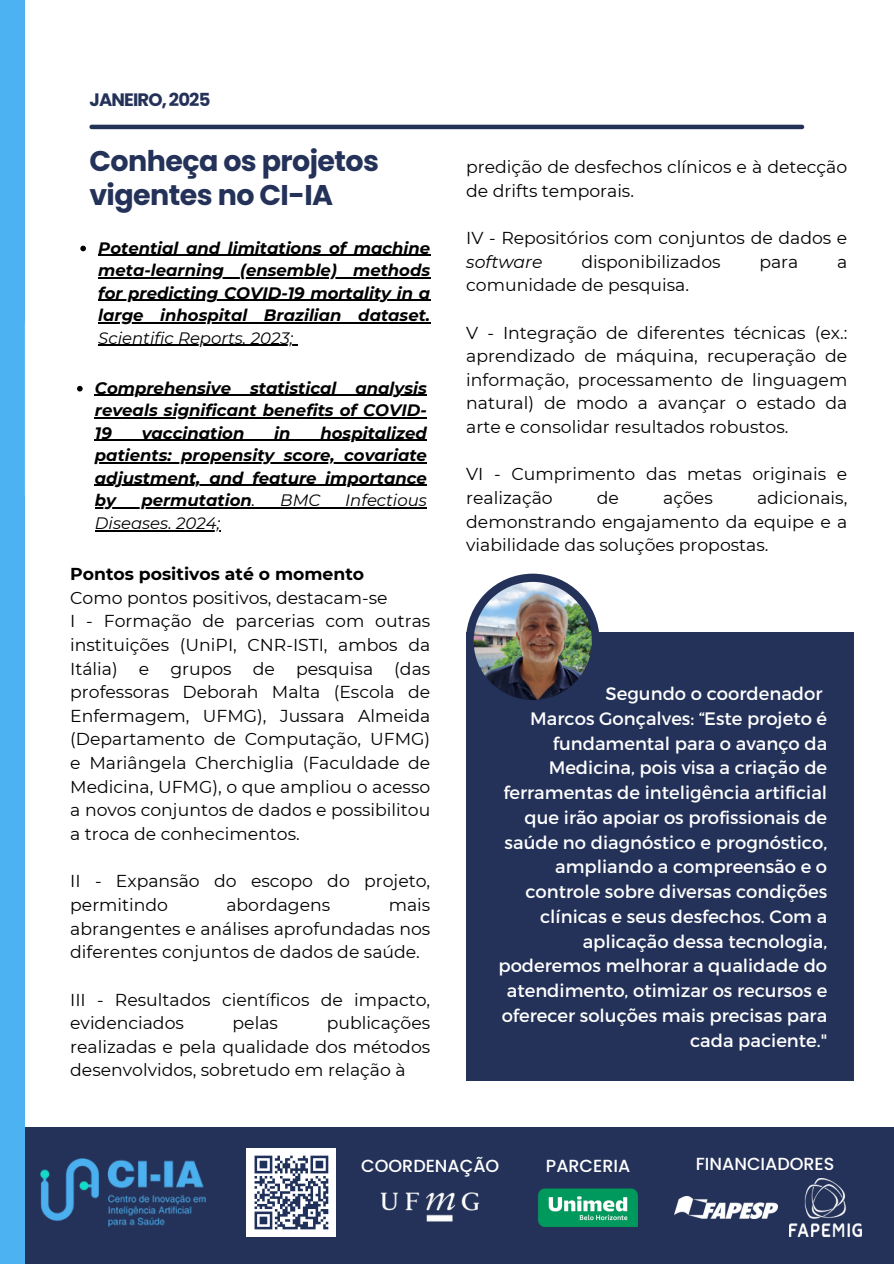
<style>
.page{position:relative;width:894px;height:1264px;background:#fff}
.page>*{position:absolute;margin:0;border:0;box-sizing:border-box;transform-origin:0 0}
.t1{font:700 28.5px/33.8px "Poppins";letter-spacing:-.02em;color:#243259}
.t2{font:18px/24.8px "Montserrat";color:#fff;text-align:right}
.t3{font:700 18px "Poppins";letter-spacing:-.05em;color:#243259}
.t4{font:500 17.55px "Poppins";color:#fff}
.t5{font:17.25px/23.7px "Montserrat";color:#000}
.t6{font:700 17.25px "Montserrat";color:#000}
.t7{font:italic 700 16.5px "Montserrat";color:#000}
.t8{font:italic 16.5px "Montserrat";color:#000}
.s1{font-weight:400}
.s2{font-style:italic}
</style>
<div class="page">
<div style="left:0;top:1127px;width:893px;height:136px;background:#243259"></div>
<div style="left:0;top:0;width:24px;height:1263px;background:#4db2f2"></div>
<hr style="left:92px;top:125px;width:709px;height:4px;background:#253258">
<div style="left:466px;top:632px;width:387px;height:448px;background:#243259"></div>
<img style="left:674px;top:1196px;width:102px;height:22px">
<img style="left:789px;top:1178px;width:72px;height:58px">
<img style="left:380px;top:1192px;width:100px;height:30px">
<img style="left:538px;top:1188px;width:100px;height:38px">
<img style="left:41px;top:1158px;width:164px;height:68px">
<div style="left:247px;top:1147px;width:89px;height:89px;background:#fff"></div>
<svg style="left:254px;top:1155px;width:75px;height:75px"></svg>
<svg style="left:466px;top:573px;width:133px;height:77px"></svg>
<img style="left:473px;top:582px;width:118px;height:118px">
<svg style="left:80px;top:246px;width:6px;height:5px"></svg>
<hr style="left:98px;top:255px;width:332px;height:1px;background:#000">
<hr style="left:98px;top:277px;width:332px;height:1px;background:#000">
<hr style="left:98px;top:300px;width:332px;height:1px;background:#000">
<hr style="left:98px;top:322px;width:332px;height:1px;background:#000">
<hr style="left:98px;top:345px;width:195px;height:1px;background:#000">
<svg style="left:77px;top:386px;width:6px;height:5px"></svg>
<hr style="left:95px;top:395px;width:332px;height:1px;background:#000">
<hr style="left:95px;top:417px;width:332px;height:1px;background:#000">
<hr style="left:95px;top:440px;width:332px;height:1px;background:#000">
<hr style="left:95px;top:462px;width:332px;height:1px;background:#000">
<hr style="left:95px;top:485px;width:332px;height:1px;background:#000">
<hr style="left:95px;top:507px;width:157px;height:1px;background:#000">
<hr style="left:252px;top:507px;width:175px;height:1px;background:#000">
<hr style="left:95px;top:530px;width:125px;height:1px;background:#000">
<p class="t3" style="left:90px;top:87px;width:122px">JANEIRO, 2025</p>
<h2 class="t1" style="left:89px;top:144px;width:291px">Conheça os projetos vigentes no CI-IA</h2>
<p class="t7" style="left:98px;top:237px;width:333px">Potential and limitations of machine</p>
<p class="t7" style="left:98px;top:260px;width:333px">meta-learning (ensemble) methods</p>
<p class="t7" style="left:98px;top:282px;width:333px">for predicting COVID-19 mortality in a</p>
<p class="t7" style="left:98px;top:305px;width:333px">large inhospital Brazilian dataset.</p>
<p class="t8" style="left:98px;top:327px;width:196px">Scientific Reports. 2023;</p>
<p class="t7" style="left:95px;top:378px;width:333px">Comprehensive statistical analysis</p>
<p class="t7" style="left:95px;top:400px;width:333px">reveals significant benefits of COVID-</p>
<h2 class="t7" style="left:95px;top:423px;width:18px">19</h2>
<h2 class="t7" style="left:142px;top:423px;width:104px">vaccination</h2>
<h2 class="t7" style="left:274px;top:423px;width:18px">in</h2>
<h2 class="t7" style="left:320px;top:423px;width:108px">hospitalized</h2>
<p class="t7" style="left:95px;top:445px;width:333px">patients: propensity score, covariate</p>
<h2 class="t7" style="left:95px;top:468px;width:333px">adjustment, and feature importance</h2>
<p class="t7" style="left:95px;top:490px;width:23px">by</p>
<p class="t7" style="left:141px;top:490px;width:115px">permutation<span class="s1">.</span></p>
<p class="t8" style="left:280px;top:490px;width:42px">BMC</p>
<p class="t8" style="left:345px;top:490px;width:83px">Infectious</p>
<h2 class="t8" style="left:95px;top:513px;width:127px">Diseases. 2024;</h2>
<p class="t6" style="left:70px;top:563px;width:295px">Pontos positivos até o momento</p>
<p class="t5" style="left:70px;top:585px;width:319px">Como pontos positivos, destacam-se</p>
<p class="t5" style="left:70px;top:609px;width:361px;text-align:justify">I - Formação de parcerias com outras instituições (UniPI, CNR-ISTI, ambos da Itália) e grupos de pesquisa (das professoras Deborah Malta (Escola de Enfermagem, UFMG), Jussara Almeida (Departamento de Computação, UFMG) e Mariângela Cherchiglia (Faculdade de Medicina, UFMG), o que ampliou o acesso a novos conjuntos de dados e possibilitou a troca de conhecimentos.</p>
<p class="t5" style="left:70px;top:869px;width:361px">II - Expansão do escopo do projeto, permitindo</p>
<p class="t5" style="left:70px;top:892px;width:361px;text-align:justify;text-indent:318px">mais abrangentes e análises aprofundadas nos diferentes conjuntos de dados de saúde.</p>
<p class="t5" style="left:70px;top:987px;width:361px">III - Resultados científicos de impacto, evidenciados</p>
<p class="t5" style="left:226px;top:892px;width:105px">abordagens</p>
<p class="t5" style="left:70px;top:1011px;width:361px;text-align:justify;text-indent:256px">publicações realizadas e pela qualidade dos métodos desenvolvidos, sobretudo em relação à</p>
<p class="t5" style="left:232px;top:1011px;width:47px">pelas</p>
<h1 class="t5" style="left:466px;top:155px;width:382px">predição de desfechos clínicos e à detecção de drifts temporais.</h1>
<p class="t5" style="left:466px;top:226px;width:382px">IV - Repositórios com conjuntos de dados e <span class="s2">software</span></p>
<p class="t5" style="left:581px;top:249px;width:141px">disponibilizados</p>
<p class="t5" style="left:759px;top:249px;width:40px">para</p>
<p class="t5" style="left:836px;top:249px;width:12px">a</p>
<p class="t5" style="left:466px;top:273px;width:224px">comunidade de pesquisa.</p>
<p class="t5" style="left:466px;top:320px;width:382px;text-align:justify">V - Integração de diferentes técnicas (ex.: aprendizado de máquina, recuperação de informação, processamento de linguagem natural) de modo a avançar o estado da arte e consolidar resultados robustos.</p>
<p class="t5" style="left:466px;top:462px;width:382px">VI - Cumprimento das metas originais e realização</p>
<p class="t5" style="left:466px;top:486px;width:382px;text-align:justify;text-indent:291px">adicionais, demonstrando engajamento da equipe e a viabilidade das soluções propostas.</p>
<p class="t5" style="left:596px;top:486px;width:24px">de</p>
<p class="t5" style="left:663px;top:486px;width:51px">ações</p>
<p class="t2" style="left:605px;top:680px;width:218px">Segundo o coordenador</p>
<p class="t2" style="left:498px;top:705px;width:330px">Marcos Gonçalves: “Este projeto é fundamental para o avanço da<br>Medicina, pois visa a criação de ferramentas de inteligência artificial que irão apoiar os profissionais de saúde no diagnóstico e prognóstico, ampliando a compreensão e o controle sobre diversas condições clínicas e seus desfechos. Com a aplicação dessa tecnologia, poderemos melhorar a qualidade do atendimento, otimizar os recursos e oferecer soluções mais precisas para cada paciente."</p>
<p class="t4" style="left:361px;top:1153px;width:139px">COORDENAÇÃO</p>
<p class="t4" style="left:545px;top:1153px;width:86px">PARCERIA</p>
<p class="t4" style="left:695px;top:1151px;width:140px">FINANCIADORES</p>
</div>
